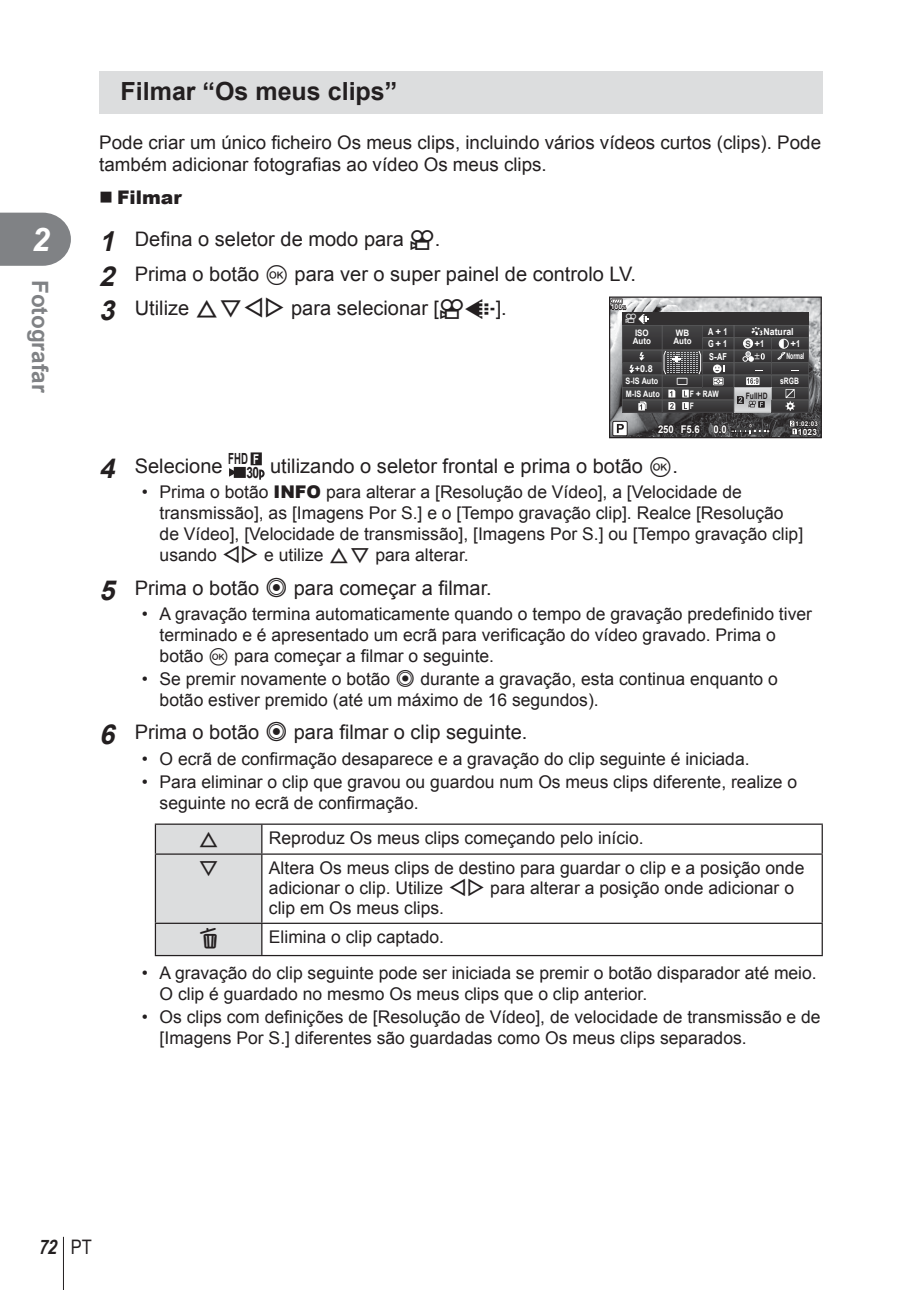
<style>
.page{position:relative;width:908px;height:1290px;background:#fff}
.page>*{position:absolute;margin:0;border:0;box-sizing:border-box;transform-origin:0 0}
.t1{font:italic 700 32.5px "Arial";color:#fff}
.t2{font:700 25px "Arial";color:#231f20}
.t3{font:700 22.5px "Arial";color:#808285}
.t4{font:20px/34.8px "Arial";color:#231f20}
.t5{font:italic 700 20px "Arial Narrow";color:#231f20}
.t6{font:18.75px/22.5px "Arial";color:#231f20}
.t7{font:900 18.75px "Arial";color:#231f20}
.t8{font:17.5px/21px "Arial";color:#231f20}
.t9{font:17.5px "olympus 15";color:#231f20}
.t10{font:700 15.5px "Arial";color:#231f20;scale:.77 1}
.t11{font:700 13.5px "Arial";color:#fff;scale:.71 1}
.t12{font:700 10.5px "Arial";color:#fff;scale:.9 1}
.t13{font:700 9.5px/12.5px "Arial";color:#fff;scale:.76 1}
.t14{font:700 9.5px "Arial";color:#fff;scale:.91 1}
.t15{font:700 9.5px "Arial";color:#fff}
.t16{font:700 9.5px "Arial";color:#fff;scale:.94 1}
.t17{font:9.25px "Olympus 1";color:#e6e7e8}
.t18{font:700 8.75px/12.5px "Arial";color:#fff;scale:.82 1}
.t19{font:700 8.75px/8px "Arial";color:#fff;scale:.9 1}
.t20{font:700 8.75px "Arial";color:#fff;scale:.76 1}
.t21{font:700 8.75px "Arial";color:#231f20;scale:.76 1}
.t22{font:700 8.75px "Arial";color:#fff;scale:.6 1}
.t23{font:8.75px "Olympus 2";color:#fff;scale:.9 1}
.t24{font:700 8.5px "Arial";color:#fff}
.t25{font:700 7px "Arial";color:#fff}
.t26{font:700 6.5px "Arial";color:#fff;scale:.94 1}
.s1{font-weight:700;font-style:italic;font-size:27.5px}
.s2{font-family:"Olympus 1"}
.s3{font-family:"Olympus 7"}
.s4{font-family:"olympus 15"}
.s5{font-family:"Olympus 2"}
.s6{font-size:5.25px}
.s7{font-size:8.75px;color:#404041}
.s8{color:#231f20}
.s9{font-weight:900}
.s10{font-weight:400;font-style:normal}
</style>
<div class="page">
<hr style="left:63px;top:1237px;width:1px;height:53px;background:#231f20">
<svg style="left:0;top:213px;width:71px;height:53px;background:#8b8d8f"></svg>
<div style="left:99px;top:71px;width:723px;height:42px;background:#dcddde"></div>
<svg style="left:609px;top:296px;width:212px;height:142px;background:#605f61"></svg>
<svg style="left:229px;top:468px;width:5px;height:9px"></svg>
<svg style="left:259px;top:469px;width:5px;height:11px"></svg>
<div style="left:250px;top:452px;width:12px;height:14px;border:1px solid #fff"></div>
<div style="left:250px;top:452px;width:12px;height:13px;background:#231f20"></div>
<div style="left:234px;top:467px;width:12px;height:11px;background:#231f20"></div>
<hr style="left:155px;top:823px;width:667px;height:2px;background:#231f20">
<svg style="left:821px;top:825px;width:1px;height:28px"></svg>
<hr style="left:155px;top:853px;width:667px;height:2px;background:#231f20">
<hr style="left:821px;top:855px;width:1px;height:68px;background:#231f20">
<hr style="left:155px;top:923px;width:667px;height:1px;background:#231f20">
<hr style="left:821px;top:924px;width:1px;height:31px;background:#231f20">
<hr style="left:155px;top:955px;width:667px;height:1px;background:#231f20">
<svg style="left:155px;top:824px;width:107px;height:131px;background:#d4d4d5"></svg>
<h1 class="t1" style="left:32px;top:221px;width:20px">2</h1>
<p class="t3" style="left:53px;top:280px;width:114px;rotate:90deg">Fotografar</p>
<h2 class="t2" style="left:120px;top:78px;width:278px">Filmar “ Os meus clips”</h2>
<p class="t6" style="left:99px;top:131px;width:723px">Pode criar um único ficheiro Os meus clips, incluindo vários vídeos curtos (clips). Pode também adicionar fotografias ao vídeo Os meus clips.</p>
<p class="t7" style="left:99px;top:184px;width:84px">■ Filmar</p>
<p class="t4" style="left:99px;top:221px;width:538px"><span class="s1">1</span> Defina o seletor de modo para <span class="s2">N</span>.<br><span class="s1">2</span> Prima o botão <span class="s3">Q</span> para ver o super painel de controlo LV.<br><span class="s1">3</span> Utilize <span class="s4">FGHI</span> para selecionar [<span class="s2">N</span><span class="s5">K</span>].</p>
<p class="t25" style="left:610px;top:303px;width:17px">100<span class="s6">%</span></p>
<p class="t17" style="left:625px;top:312px;width:13px">N</p>
<p class="t19" style="left:632px;top:329px;width:22px">ISO<br>Auto</p>
<p class="t16" style="left:634px;top:364px;width:20px">+0.8</p>
<p class="t18" style="left:625px;top:375px;width:43px">S-IS Auto<br>M-IS Auto</p>
<p class="t19" style="left:673px;top:329px;width:22px">WB<br>Auto</p>
<p class="t23" style="left:676px;top:375px;width:14px">o</p>
<p class="t13" style="left:708px;top:325px;width:27px">A +1</p>
<p class="t14" style="left:763px;top:326px;width:35px">Natural</p>
<p class="t13" style="left:708px;top:338px;width:27px">G+1<br>S-AF</p>
<p class="t15" style="left:745px;top:339px;width:20px"><span class="s7">S</span> +1</p>
<p class="t15" style="left:790px;top:339px;width:11px">+1</p>
<p class="t22" style="left:786px;top:351px;width:32px">Normal</p>
<p class="t20" style="left:779px;top:376px;width:26px">sRGB</p>
<p class="t20" style="left:689px;top:389px;width:40px">F + RAW</p>
<p class="t21" style="left:745px;top:391px;width:30px">FullHD</p>
<p class="t20" style="left:689px;top:401px;width:7px">F</p>
<p class="t12" style="left:657px;top:423px;width:48px"><span class="s8">250</span> F5.6</p>
<p class="t26" style="left:795px;top:420px;width:25px">1:02:03</p>
<p class="t12" style="left:713px;top:423px;width:16px">0.0</p>
<p class="t24" style="left:797px;top:427px;width:21px">1023</p>
<p class="t4" style="left:99px;top:449px;width:150px"><span class="s1">4</span> Selecione <sup>FHD</sup></p>
<p class="t11" style="left:253px;top:451px;width:10px">F</p>
<p class="t4" style="left:270px;top:449px;width:409px">utilizando o seletor frontal e prima o botão <span class="s3">Q</span>.</p>
<p class="t8" style="left:159px;top:482px;width:644px;text-indent:-18px">• Prima o botão <span class="s9">INFO</span> para alterar a [Resolução de Vídeo], a [Velocidade de transmissão], as [Imagens Por S.] e o [Tempo gravação clip]. Realce [Resolução de Vídeo], [Velocidade de transmissão], [Imagens Por S.] ou [Tempo gravação clip] usando <span class="s4">HI</span> e utilize <span class="s4">FG</span> para alterar.</p>
<p class="t4" style="left:99px;top:570px;width:394px"><span class="s1">5</span> Prima o botão <span class="s4">R</span> para começar a filmar.</p>
<p class="t8" style="left:159px;top:603px;width:653px;text-indent:-18px">• A gravação termina automaticamente quando o tempo de gravação predefinido tiver terminado e é apresentado um ecrã para verificação do vídeo gravado. Prima o botão <span class="s3">Q</span> para começar a filmar o seguinte.</p>
<p class="t8" style="left:159px;top:668px;width:619px;text-indent:-18px">• Se premir novamente o botão <span class="s4">R</span> durante a gravação, esta continua enquanto o botão estiver premido (até um máximo de 16 segundos).</p>
<p class="t4" style="left:99px;top:715px;width:429px"><span class="s1">6</span> Prima o botão <span class="s4">R</span> para filmar o clip seguinte.</p>
<p class="t8" style="left:142px;top:748px;width:609px">• O ecrã de confirmação desaparece e a gravação do clip seguinte é iniciada.</p>
<p class="t8" style="left:159px;top:771px;width:639px;text-indent:-18px">• Para eliminar o clip que gravou ou guardou num Os meus clips diferente, realize o seguinte no ecrã de confirmação.</p>
<p class="t9" style="left:198px;top:828px;width:23px">F</p>
<p class="t8" style="left:269px;top:827px;width:376px">Reproduz Os meus clips começando pelo início.</p>
<p class="t9" style="left:198px;top:858px;width:23px">G</p>
<p class="t8" style="left:269px;top:857px;width:536px;line-height:20px">Altera Os meus clips de destino para guardar o clip e a posição onde adicionar o clip. Utilize <span class="s4">HI</span> para alterar a posição onde adicionar o clip em Os meus clips.</p>
<p class="t8" style="left:269px;top:926px;width:177px">Elimina o clip captado.</p>
<p class="t8" style="left:159px;top:962px;width:658px;text-indent:-18px">• A gravação do clip seguinte pode ser iniciada se premir o botão disparador até meio.<br>O clip é guardado no mesmo Os meus clips que o clip anterior.</p>
<p class="t8" style="left:159px;top:1006px;width:662px;text-indent:-18px">• Os clips com definições de [Resolução de Vídeo], de velocidade de transmissão e de [Imagens Por S.] diferentes são guardadas como Os meus clips separados.</p>
<p class="t10" style="left:246px;top:464px;width:18px">30</p>
<p class="t5" style="left:38px;top:1235px;width:55px">72 <span class="s10">PT</span></p>
</div>
